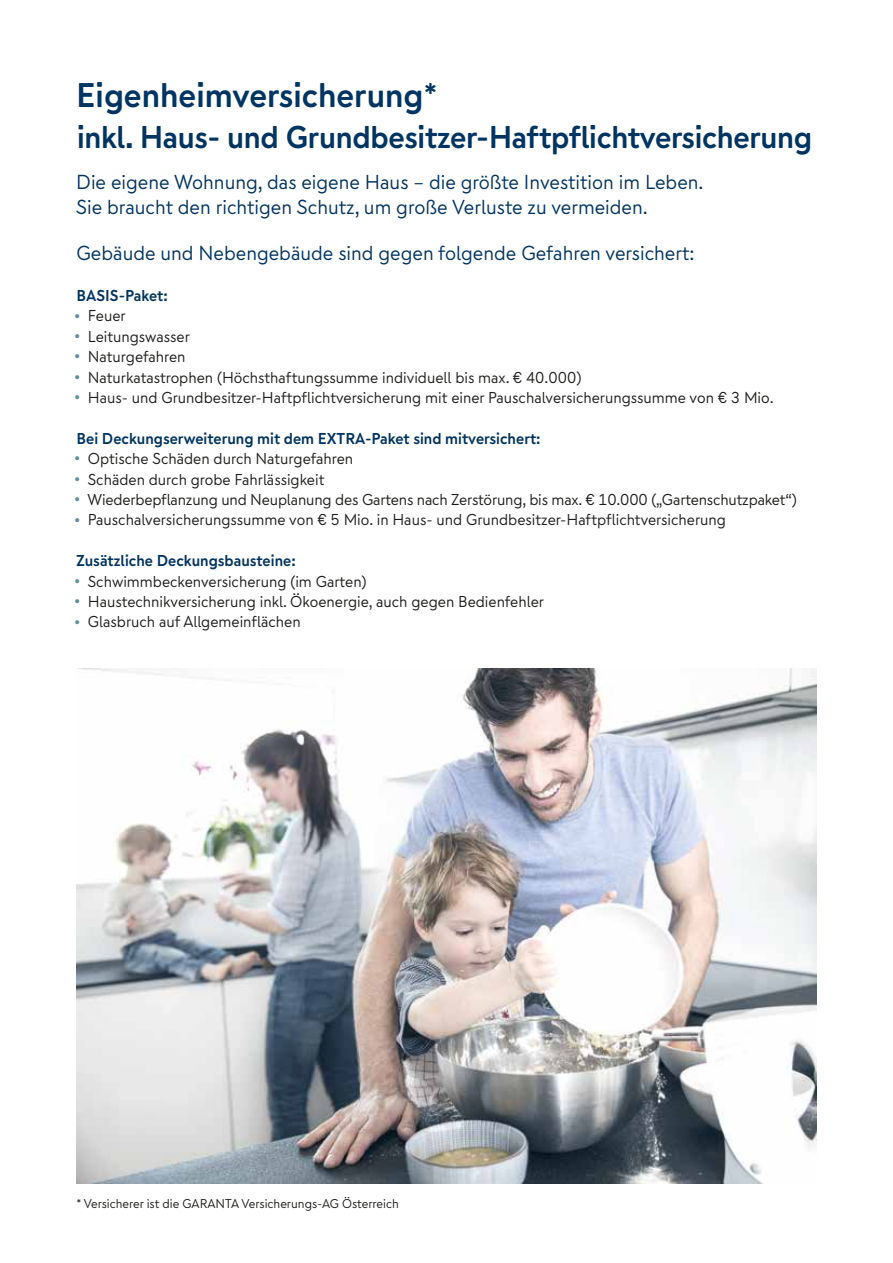
<style>
.page{position:relative;width:893px;height:1263px;background:#fff}
.page>*{position:absolute;margin:0;border:0;box-sizing:border-box;transform-origin:0 0}
.t1{font:700 34.2px "Nuernberger Text";color:#003462}
.t2{font:700 31.5px "Nuernberger Text";letter-spacing:-.01em;color:#003462}
.t3{font:20.25px/25.5px "Nuernberger Text";color:#003462}
.t4{font:15.75px "Nuernberger Text";color:#1d1d1b}
.t5{font:700 15.75px "Nuernberger Text";color:#003462}
.t6{font:12.75px "Nuernberger Text";color:#1d1d1b}
.s1{font-family:"Brandon Text";font-size:18.9px;color:#618da1}
</style>
<div class="page">
<img style="left:77px;top:668px;width:739px;height:515px">
<h1 class="t1" style="left:76px;top:71px;width:362px">Eigenheimversicherung*</h1>
<h2 class="t2" style="left:77px;top:115px;width:737px">inkl. Haus- und Grundbesitzer-Haftpflichtversicherung</h2>
<p class="t3" style="left:76px;top:169px;width:629px">Die eigene Wohnung, das eigene Haus – die größte Investition im Leben.<br>Sie braucht den richtigen Schutz, um große Verluste zu vermeiden.</p>
<p class="t3" style="left:76px;top:240px;width:619px">Gebäude und Nebengebäude sind gegen folgende Gefahren versichert:</p>
<p class="t5" style="left:77px;top:285px;width:93px">BASIS-Paket:</p>
<p class="t4" style="left:74px;top:305px;width:53px"><span class="s1">•</span> Feuer</p>
<p class="t4" style="left:74px;top:326px;width:117px"><span class="s1">•</span> Leitungswasser</p>
<p class="t4" style="left:74px;top:346px;width:113px"><span class="s1">•</span> Naturgefahren</p>
<p class="t4" style="left:74px;top:367px;width:509px"><span class="s1">•</span> Naturkatastrophen (Höchsthaftungssumme individuell bis max. € 40.000)</p>
<p class="t4" style="left:74px;top:387px;width:701px"><span class="s1">•</span> Haus- und Grundbesitzer-Haftpflichtversicherung mit einer Pauschalversicherungssumme von € 3 Mio.</p>
<p class="t5" style="left:77px;top:427px;width:466px">Bei Deckungserweiterung mit dem EXTRA-Paket sind mitversichert:</p>
<p class="t4" style="left:74px;top:448px;width:281px"><span class="s1">•</span> Optische Schäden durch Naturgefahren</p>
<p class="t4" style="left:74px;top:469px;width:252px"><span class="s1">•</span> Schäden durch grobe Fahrlässigkeit</p>
<p class="t4" style="left:74px;top:489px;width:724px"><span class="s1">•</span> Wiederbepflanzung und Neuplanung des Gartens nach Zerstörung, bis max. € 10.000 („Gartenschutzpaket“)</p>
<p class="t4" style="left:74px;top:509px;width:654px"><span class="s1">•</span> Pauschalversicherungssumme von € 5 Mio. in Haus- und Grundbesitzer-Haftpflichtversicherung</p>
<p class="t5" style="left:76px;top:550px;width:221px">Zusätzliche Deckungsbausteine:</p>
<p class="t4" style="left:74px;top:571px;width:294px"><span class="s1">•</span> Schwimmbeckenversicherung (im Garten)</p>
<p class="t4" style="left:74px;top:591px;width:472px"><span class="s1">•</span> Haustechnikversicherung inkl. Ökoenergie, auch gegen Bedienfehler</p>
<p class="t4" style="left:74px;top:611px;width:228px"><span class="s1">•</span> Glasbruch auf Allgemeinflächen</p>
<p class="t6" style="left:77px;top:1195px;width:324px">* Versicherer ist die GARANTA Versicherungs-AG Österreich</p>
</div>
